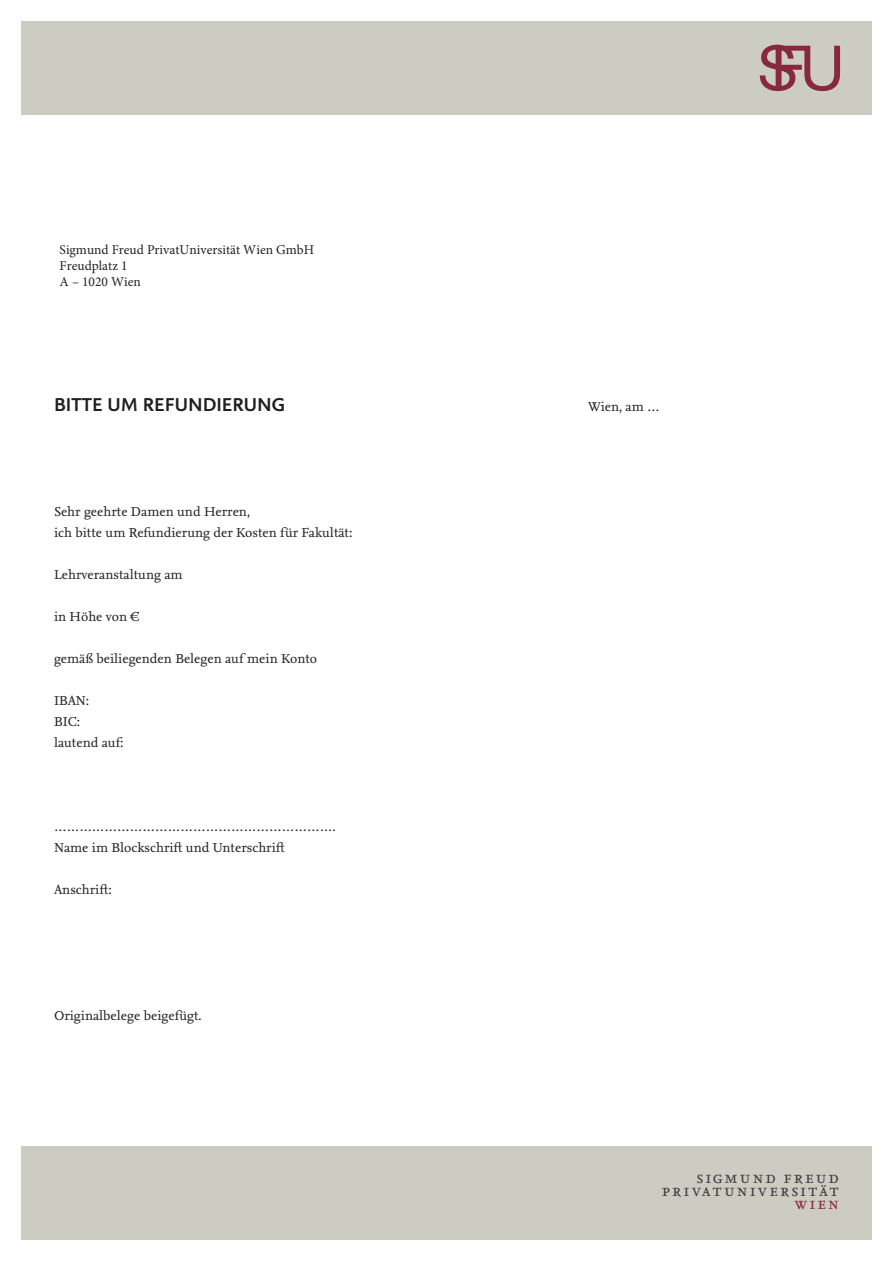
<style>
.page{position:relative;width:893px;height:1263px;background:#fff}
.page>*{position:absolute;margin:0;border:0;box-sizing:border-box;transform-origin:0 0}
.t1{font:700 19.5px "Nexus Sans Pro";color:#231f20}
.t2{font:16.95px "Nexus Serif Pro";letter-spacing:.115em;color:#3e3e3f}
.t3{font:16.95px "Nexus Serif Pro";color:#87283d}
.t4{font:13.5px "Nexus Serif Pro";color:#231f20}
.t5{font:13.5px/16.2px "Minion Pro";color:#231f20}
</style>
<div class="page">
<div style="left:21px;top:21px;width:851px;height:93px;background:#ccccc3"></div>
<svg style="left:760px;top:45px;width:80px;height:46px"></svg>
<div style="left:21px;top:1146px;width:851px;height:93px;background:#ccccc3"></div>
<p class="t5" style="left:60px;top:241px;width:256px">Sigmund Freud PrivatUniversität Wien GmbH<br>Freudplatz 1<br>A – 1020 Wien</p>
<p class="t1" style="left:54px;top:390px;width:233px">BITTE UM REFUNDIERUNG</p>
<p class="t4" style="left:54px;top:502px;width:198px">Sehr geehrte Damen und Herren,</p>
<p class="t4" style="left:54px;top:523px;width:300px">ich bitte um Refundierung der Kosten für Fakultät:</p>
<p class="t4" style="left:54px;top:565px;width:130px">Lehrveranstaltung am</p>
<p class="t4" style="left:54px;top:607px;width:87px">in Höhe von €</p>
<p class="t4" style="left:54px;top:649px;width:265px">gemäß beiliegenden Belegen auf mein Konto</p>
<p class="t4" style="left:54px;top:691px;width:37px">IBAN:</p>
<p class="t4" style="left:54px;top:712px;width:28px">BIC:</p>
<p class="t4" style="left:54px;top:733px;width:71px">lautend auf:</p>
<p class="t4" style="left:54px;top:817px;width:283px">………………………………………………………….</p>
<p class="t4" style="left:54px;top:838px;width:232px">Name im Blockschrift und Unterschrift</p>
<p class="t4" style="left:54px;top:880px;width:59px">Anschrift:</p>
<p class="t4" style="left:54px;top:1006px;width:149px">Originalbelege beigefügt.</p>
<p class="t4" style="left:588px;top:397px;width:73px">Wien, am …</p>
<p class="t2" style="left:696px;top:1165px;width:144px">SIGMUND FREUD</p>
<p class="t2" style="left:662px;top:1178px;width:179px">PRIVATUNIVERSITÄT</p>
<p class="t3" style="left:794px;top:1190px;width:26px">wien</p>
</div>
